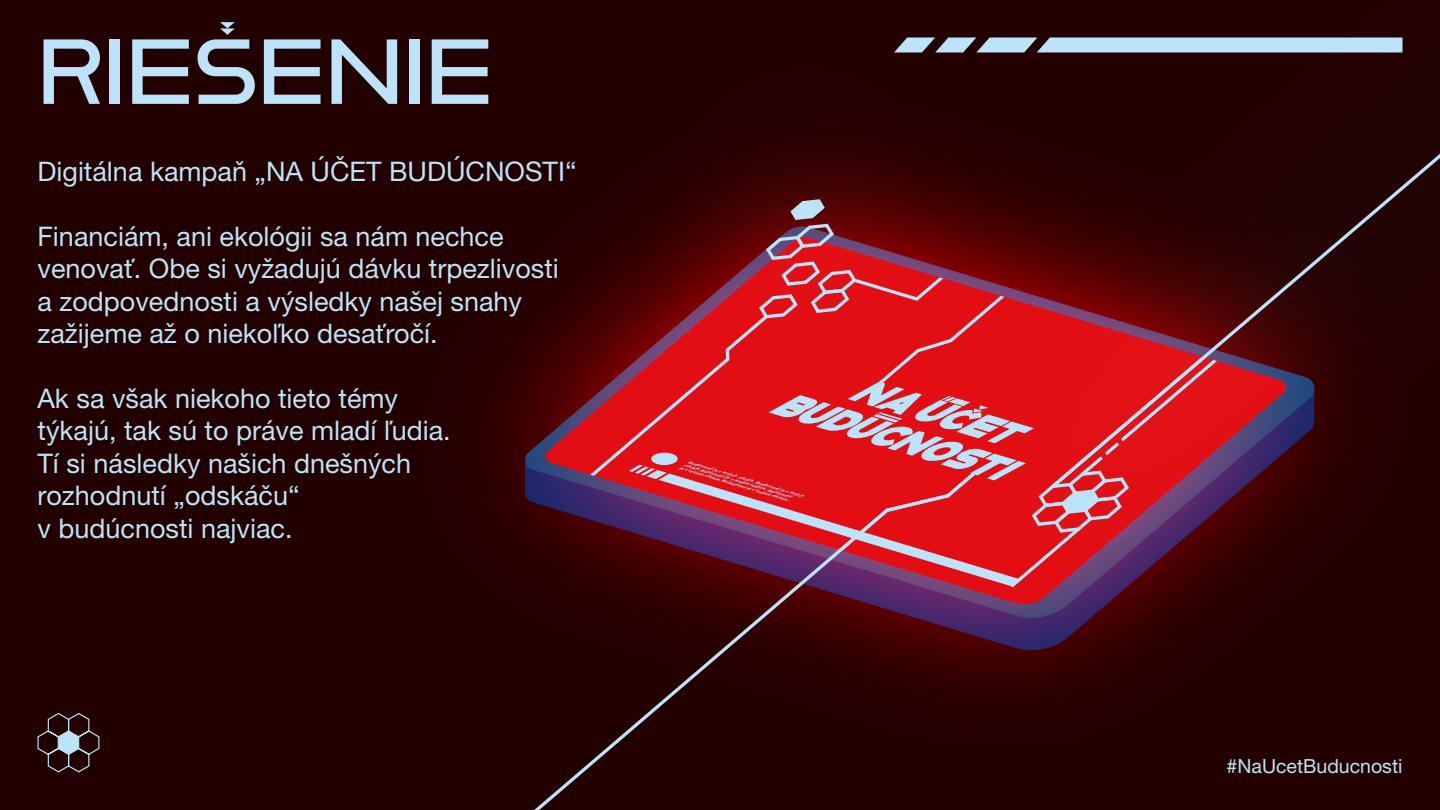
<style>
.page{position:relative;width:1440px;height:810px;background:#230000}
.page>*{position:absolute;margin:0;border:0;box-sizing:border-box;transform-origin:0 0}
.t1{font:88.5px "Reross Quadratic";color:#bde3fa}
.t2{font:27px/32.4px "Helvetica Neue LT Pro";color:#bde3fa}
.t3{font:19.5px "Helvetica Neue LT Pro";color:#bde3fa}
.t4{font:italic 700 expanded 3.38px "Helvetica Neue LT Pro";color:#bce3f9;scale:1.11 1}
</style>
<div class="page">
<img style="left:484px;top:317px;width:60px;height:152px">
<svg style="left:544px;top:284px;width:33px;height:185px"></svg>
<img style="left:979px;top:37px;width:339px;height:659px">
<svg style="left:1048px;top:37px;width:392px;height:454px"></svg>
<img style="left:678px;top:37px;width:358px;height:162px">
<svg style="left:577px;top:199px;width:662px;height:392px;background:#a01c25"></svg>
<svg style="left:487px;top:469px;width:492px;height:341px"></svg>
<svg style="left:894px;top:38px;width:509px;height:14px;background:#afcee3"></svg>
<svg style="left:220px;top:22px;width:15px;height:13px"></svg>
<svg style="left:37px;top:713px;width:63px;height:60px"></svg>
<h1 class="t1" style="left:38px;top:14px;width:457px">RIESENIE</h1>
<p class="t2" style="left:38px;top:155px;width:541px">Digitálna kampaň „NA ÚČET BUDÚCNOSTI“</p>
<p class="t2" style="left:38px;top:220px;width:523px">Financiám, ani ekológii sa nám nechce venovať. Obe si vyžadujú dávku trpezlivosti a zodpovednosti a výsledky našej snahy zažijeme až o niekoľko desaťročí.</p>
<p class="t2" style="left:38px;top:382px;width:415px">Ak sa však niekoho tieto témy týkajú, tak sú to práve mladí ľudia.<br>Tí si následky našich dnešných rozhodnutí „odskáču“<br>v budúcnosti najviac.</p>
<p class="t4" style="left:689px;top:459px;width:110px;rotate:17deg">Budúcnosť je v tvojich rukách. Budúcnosť je v tvojich</p>
<p class="t4" style="left:684px;top:462px;width:102px;rotate:17deg">rukách.Budúcnosť je v tvojich rukách. Budúcnosť</p>
<p class="t4" style="left:680px;top:465px;width:105px;rotate:17deg">je v tvojich rukách. Budúcnosť je v tvojich rukách...</p>
<p class="t3" style="left:1227px;top:754px;width:177px">#NaUcetBuducnosti</p>
</div>
